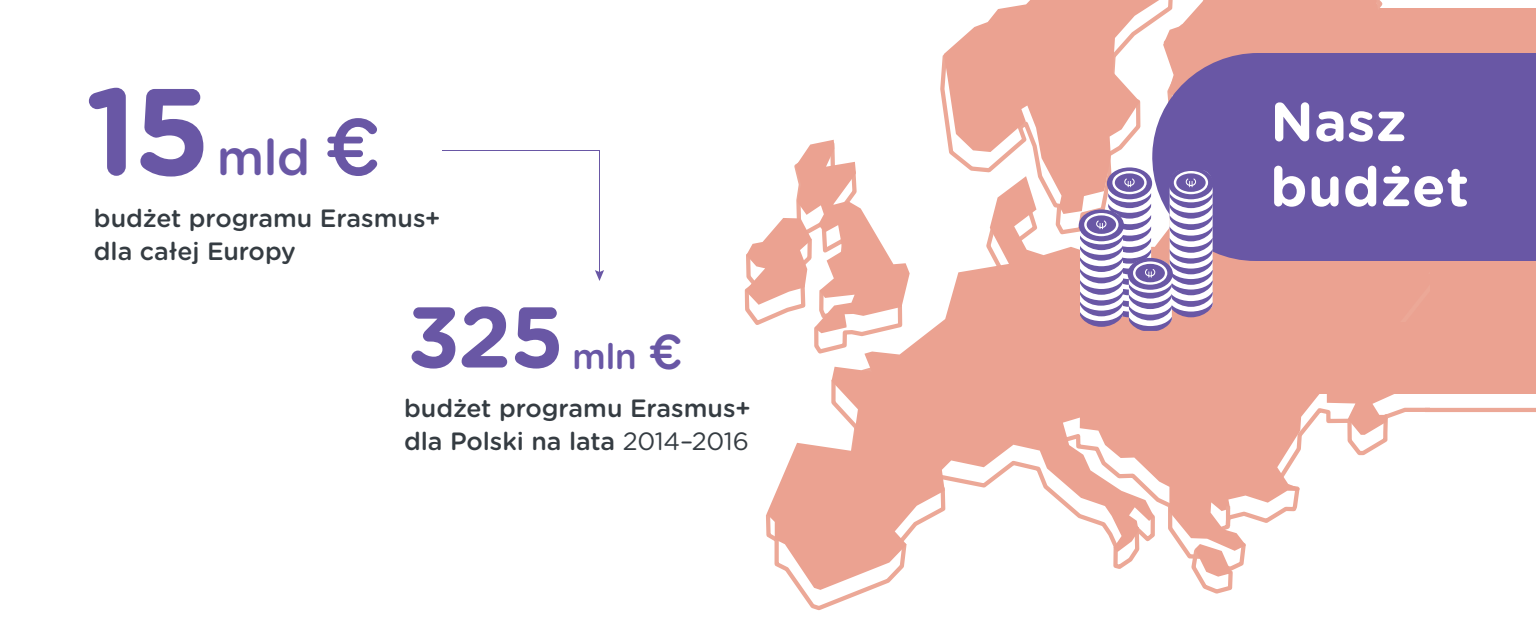
<style>
.page{position:relative;width:1536px;height:640px;background:#fff}
.page>*{position:absolute;margin:0;border:0;box-sizing:border-box;transform-origin:0 0}
.t1{font:700 123px "Gotham Rounded";color:#6957a5}
.t2{font:700 86px "Gotham Rounded";color:#6957a5}
.t3{font:700 55px/65px "Gotham Rounded";letter-spacing:.01em;color:#fff}
.t4{font:500 50px "Gotham Rounded";color:#6957a5}
.t5{font:500 35.6px "Gotham Rounded";color:#6957a5}
.t6{font:500 25px/33px "Gotham Rounded";letter-spacing:-.005em;color:#353c42}
.s1{font-size:80px}
.s2{font-size:48.9px}
.s3{font-weight:400}
</style>
<div class="page">
<div style="left:1305px;top:8px;width:231px;height:386px;background:#eba291"></div>
<svg style="left:745px;top:237px;width:22px;height:88px"></svg>
<svg style="left:1208px;top:590px;width:22px;height:4px"></svg>
<svg style="left:767px;top:1px;width:663px;height:589px;fill:#eba291"></svg>
<hr style="left:1226px;top:506px;width:4px;height:20px;background:#eca897">
<hr style="left:1425px;top:408px;width:111px;height:4px;background:#eca897">
<div style="left:1150px;top:53px;width:386px;height:208px;background:#6957a5"></div>
<svg style="left:1079px;top:167px;width:135px;height:164px"></svg>
<svg style="left:442px;top:150px;width:162px;height:131px"></svg>
<h1 class="t1" style="left:85px;top:41px;width:127px">15</h1>
<h3 class="t4" style="left:217px;top:122px;width:166px">mld <span class="s1">€</span></h3>
<p class="t6" style="left:94px;top:200px;width:348px">budżet programu Erasmus+ dla całej Europy</p>
<h2 class="t2" style="left:407px;top:274px;width:159px">325</h2>
<h3 class="t5" style="left:572px;top:331px;width:112px">mln <span class="s2">€</span></h3>
<p class="t6" style="left:404px;top:391px;width:348px">budżet programu Erasmus+ dla Polski na lata <span class="s3">2014–2016</span></p>
<h3 class="t3" style="left:1270px;top:87px;width:200px">Nasz budżet</h3>
</div>
